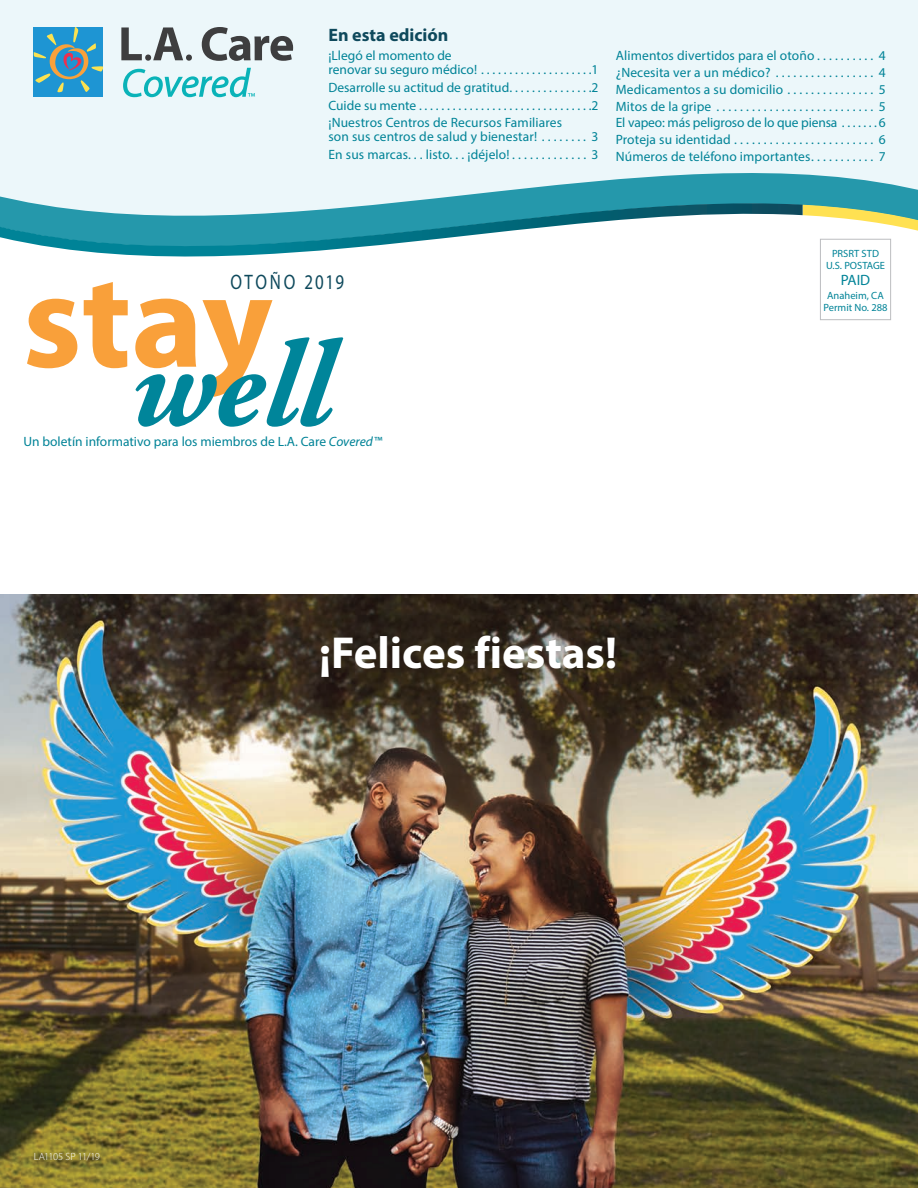
<style>
.page{position:relative;width:918px;height:1188px;background:#fff}
.page>*{position:absolute;margin:0;border:0;box-sizing:border-box;transform-origin:0 0}
.t1{font:700 45px "Myriad Pro";color:#fff}
.t2{font:21px "Myriad Pro";letter-spacing:.145em;color:#0e495c;scale:.8 1}
.t3{font:700 18px "Myriad Pro";color:#0e495c}
.t4{font:15px "Myriad Pro";color:#008397}
.t5{font:13.5px/16.8px "Myriad Pro";letter-spacing:.005em;color:#008397}
.t6{font:10.5px/12px "Myriad Pro";color:#008397;text-align:center}
.t7{font:300 10.5px "Myriad Pro";letter-spacing:-.05em;color:#fff}
.s1{font-style:italic}
</style>
<div class="page">
<img style="left:0;top:594px;width:918px;height:594px">
<div style="left:0;top:0;width:918px;height:122px;background:#ecf7fa"></div>
<div style="left:820px;top:239px;width:71px;height:81px;background:#fff;border:1px solid #bcbdc0"></div>
<svg style="left:84px;top:300px;width:259px;height:127px"></svg>
<svg style="left:27px;top:300px;width:50px;height:68px"></svg>
<svg style="left:0;top:122px;width:918px;height:178px;fill:#ecf7fa"></svg>
<svg style="left:803px;top:205px;width:115px;height:29px"></svg>
<svg style="left:0;top:203px;width:803px;height:68px"></svg>
<div style="left:34px;top:27px;width:69px;height:69px;background:#1e95d3"></div>
<svg style="left:34px;top:27px;width:69px;height:66px"></svg>
<svg style="left:121px;top:27px;width:71px;height:34px"></svg>
<svg style="left:202px;top:27px;width:91px;height:34px"></svg>
<svg style="left:123px;top:68px;width:132px;height:29px"></svg>
<h2 class="t3" style="left:328px;top:23px;width:122px">En esta edición</h2>
<p class="t5" style="left:328px;top:49px;width:271px;line-height:13.5px">¡Llegó el momento de<br>renovar su seguro médico! ....................1</p>
<p class="t5" style="left:328px;top:78px;width:271px;line-height:17.9px;text-align:justify">Desarrolle su actitud de gratitud. . . . . . . . . . . . . . .2<br>Cuide su mente ...............................2 ¡Nuestros Centros de Recursos Familiares</p>
<p class="t5" style="left:328px;top:127px;width:271px;line-height:17.9px">son sus centros de salud y bienestar! . . . . . . . . 3<br>En sus marcas. . . listo. . . ¡déjelo! . . . . . . . . . . . . . 3</p>
<p class="t5" style="left:616px;top:47px;width:271px;text-align:justify">Alimentos divertidos para el otoño . . . . . . . . . . 4 ¿Necesita ver a un médico? ................. 4<br>Medicamentos a su domicilio . . . . . . . . . . . . . . . 5<br>Mitos de la gripe ........................... 5<br>El vapeo: más peligroso de lo que piensa . . . . . . . 6<br>Proteja su identidad ........................ 6<br>Números de teléfono importantes . . . . . . . . . . . 7</p>
<h2 class="t2" style="left:231px;top:269px;width:144px">OTOÑO 2019</h2>
<p class="t6" style="left:826px;top:247px;width:60px">PRSRT STD<br>U.S. POSTAGE</p>
<p class="t4" style="left:841px;top:271px;width:31px">PAID</p>
<p class="t6" style="left:824px;top:289px;width:65px">Anaheim, CA<br>Permit No. 288</p>
<p class="t5" style="left:23px;top:433px;width:361px">Un boletín informativo para los miembros de L.A. Care <span class="s1">Covered</span>™</p>
<p class="t7" style="left:34px;top:1151px;width:68px">LA1105 SP 11/19</p>
<h1 class="t1" style="left:319px;top:624px;width:300px">¡Felices fiestas!</h1>
</div>
